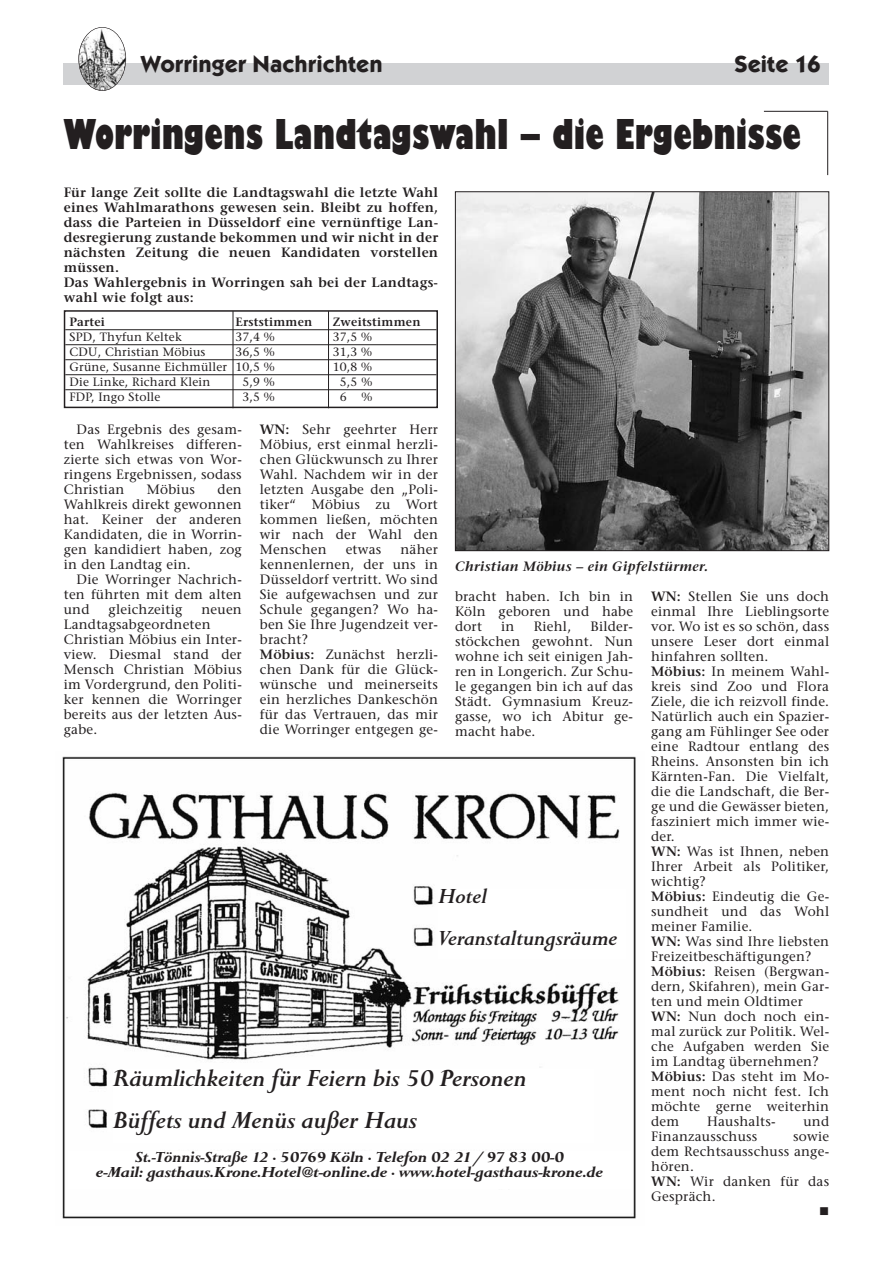
<style>
.page{position:relative;width:893px;height:1263px;background:#fff}
.page>*{position:absolute;margin:0;border:0;box-sizing:border-box;transform-origin:0 0}
.t1{font:800 condensed 45px "Giltus T";color:#231f20}
.t2{font:italic 500 24px/42px "Pertus T";color:#231f20}
.t3{font:700 24px "Kabel Itc T";color:#231f20}
.t4{font:italic 500 21px/42px "Pertus T";color:#231f20}
.t5{font:italic 700 15px/15px "Pertus T";color:#231f20;text-align:center}
.t6{font:13.5px/15px "Stone Serif";letter-spacing:.015em;color:#231f20;text-align:justify}
.t7{font:600 13.5px/15px "Stone Serif";letter-spacing:.02em;color:#231f20}
.t8{font:italic 600 13.5px "Stone Serif";letter-spacing:.02em;color:#231f20}
.t9{font:13.5px "Wingdings";color:#231f20}
.t10{font:12px "Stone Serif";letter-spacing:.015em;color:#231f20}
.t11{font:600 12px "Stone Serif";letter-spacing:.02em;color:#231f20}
.s1{color:#fff}
.s2{font-weight:600}
</style>
<div class="page">
<div style="left:64px;top:64px;width:765px;height:21px;background:#d1d2d4"></div>
<img style="left:79px;top:27px;width:47px;height:64px;border-radius:50%">
<div style="left:78px;top:27px;width:48px;height:64px;border:1px solid #231f20;border-radius:50%"></div>
<img style="left:62px;top:756px;width:574px;height:463px">
<div style="left:113px;top:1070px;width:480px;height:73px;background:#fff"></div>
<div style="left:438px;top:889px;width:187px;height:70px;background:#fff"></div>
<div style="left:68px;top:1152px;width:563px;height:37px;background:#fff"></div>
<hr style="left:764px;top:111px;width:64px;height:1px;background:#231f20">
<hr style="left:827px;top:111px;width:1px;height:64px;background:#231f20">
<hr style="left:65px;top:329px;width:371px;height:1px;background:#231f20">
<hr style="left:65px;top:344px;width:371px;height:1px;background:#231f20">
<hr style="left:65px;top:359px;width:371px;height:1px;background:#231f20">
<hr style="left:65px;top:374px;width:371px;height:1px;background:#231f20">
<hr style="left:65px;top:389px;width:371px;height:1px;background:#231f20">
<div style="left:64px;top:310px;width:374px;height:98px;border:2px solid #231f20"></div>
<hr style="left:233px;top:311px;width:1px;height:97px;background:#231f20">
<hr style="left:328px;top:311px;width:1px;height:97px;background:#231f20">
<img style="left:457px;top:193px;width:370px;height:356px">
<div style="left:455px;top:191px;width:374px;height:360px;border:1px solid #231f20"></div>
<h2 class="t3" style="left:140px;top:49px;width:244px">Worringer Nachrichten</h2>
<h2 class="t3" style="left:734px;top:49px;width:88px">Seite 16</h2>
<h1 class="t1" style="left:64px;top:107px;width:739px">Worringens Landtagswahl – die Ergebnisse</h1>
<p class="t7" style="left:64px;top:186px;width:376px">Für lange Zeit sollte die Landtagswahl die letzte Wahl eines Wahlmarathons gewesen sein. Bleibt zu hoffen, dass die Parteien in Düsseldorf eine vernünftige Lan&shy;desregierung zustande bekommen und wir nicht in der nächsten Zeitung die neuen Kandidaten vorstellen müssen.<br>Das Wahlergebnis in Worringen sah bei der Landtags&shy;wahl wie folgt aus:</p>
<p class="t11" style="left:70px;top:317px;width:37px">Partei</p>
<p class="t11" style="left:235px;top:317px;width:78px">Erststimmen</p>
<p class="t11" style="left:333px;top:317px;width:89px">Zweitstimmen</p>
<p class="t10" style="left:70px;top:332px;width:114px">SPD, Thyfun Keltek</p>
<p class="t10" style="left:235px;top:332px;width:41px">37,4 %</p>
<p class="t10" style="left:333px;top:332px;width:41px">37,5 %</p>
<p class="t10" style="left:70px;top:347px;width:137px">CDU, Christian Möbius</p>
<p class="t10" style="left:235px;top:347px;width:41px">36,5 %</p>
<p class="t10" style="left:333px;top:347px;width:41px">31,3 %</p>
<p class="t10" style="left:70px;top:362px;width:207px">Grüne, Susanne Eichmüller 10,5 %</p>
<p class="t10" style="left:333px;top:362px;width:41px">10,8 %</p>
<p class="t10" style="left:70px;top:377px;width:142px">Die Linke, Richard Klein</p>
<p class="t10" style="left:242px;top:377px;width:34px">5,9 %</p>
<p class="t10" style="left:340px;top:377px;width:34px">5,5 %</p>
<p class="t10" style="left:70px;top:392px;width:92px">FDP, Ingo Stolle</p>
<p class="t10" style="left:242px;top:392px;width:34px">3,5 %</p>
<p class="t10" style="left:340px;top:392px;width:34px">6<span class="s1">,0</span> %</p>
<p class="t6" style="left:64px;top:423px;width:180px;text-indent:13px">Das Ergebnis des gesam&shy;ten Wahlkreises differen&shy;zierte sich etwas von Wor&shy;ringens Ergebnissen, sodass Christian</p>
<p class="t6" style="left:260px;top:423px;width:180px"><span class="s2">WN:</span> Sehr geehrter Herr Möbius, erst einmal herzli&shy;chen Glückwunsch zu Ihrer Wahl. Nachdem wir in der letzten Ausgabe den „Poli&shy;tiker“ Möbius zu Wort kommen ließen, möchten wir nach der Wahl den Menschen</p>
<p class="t6" style="left:64px;top:483px;width:180px;text-indent:154px">den Wahlkreis direkt gewonnen hat. Keiner der anderen Kandidaten, die in Worrin&shy;gen kandidiert haben, zog in den Landtag ein.</p>
<p class="t6" style="left:64px;top:573px;width:180px;text-indent:13px">Die Worringer Nachrich&shy;ten führten mit dem alten und</p>
<p class="t6" style="left:147px;top:483px;width:49px">Möbius</p>
<p class="t6" style="left:260px;top:543px;width:180px;text-align:left;text-indent:141px">näher kennenlernen, der uns in<br>Düsseldorf vertritt. Wo sind<br>Sie aufgewachsen und zur<br>Schule gegangen? Wo ha&shy;ben Sie Ihre Jugendzeit ver&shy;bracht?<br><span class="s2">Möbius:</span> Zunächst herzli&shy;chen Dank für die Glück&shy;wünsche und meinerseits ein herzliches Dankeschön für das Vertrauen, das mir die Worringer entgegen ge-</p>
<p class="t6" style="left:346px;top:543px;width:37px">etwas</p>
<p class="t8" style="left:455px;top:561px;width:255px">Christian Möbius – ein Gipfelstürmer.</p>
<p class="t6" style="left:455px;top:590px;width:180px">bracht haben. Ich bin in Köln geboren und habe dort</p>
<p class="t6" style="left:651px;top:590px;width:180px;text-align:left"><span class="s2">WN:</span> Stellen Sie uns doch einmal Ihre Lieblingsorte vor. Wo ist es so schön, dass unsere Leser dort einmal hinfahren sollten.<br><span class="s2">Möbius:</span> In meinem Wahl&shy;kreis sind Zoo und Flora<br>Ziele, die ich reizvoll finde.<br>Natürlich auch ein Spazier&shy;gang am Fühlinger See oder eine Radtour entlang des<br>Rheins. Ansonsten bin ich<br>Kärnten-Fan. Die Vielfalt, die die Landschaft, die Ber&shy;ge und die Gewässer bieten, fasziniert mich immer wie&shy;der.<br><span class="s2">WN:</span> Was ist Ihnen, neben<br>Ihrer Arbeit als Politiker, wichtig?<br><span class="s2">Möbius:</span> Eindeutig die Ge&shy;sundheit und das Wohl meiner Familie.<br><span class="s2">WN:</span> Was sind Ihre liebsten<br>Freizeitbeschäftigungen?<br><span class="s2">Möbius:</span> Reisen (Bergwan&shy;dern, Skifahren), mein Gar&shy;ten und mein Oldtimer<br><span class="s2">WN:</span> Nun doch noch ein&shy;mal zurück zur Politik. Wel&shy;che Aufgaben werden Sie im Landtag übernehmen?<br><span class="s2">Möbius:</span> Das steht im Mo&shy;ment noch nicht fest. Ich möchte gerne weiterhin dem</p>
<p class="t6" style="left:109px;top:603px;width:75px">gleichzeitig</p>
<p class="t6" style="left:64px;top:603px;width:180px;text-align:left;text-indent:138px">neuen<br>Landtagsabgeordneten<br>Christian Möbius ein Inter&shy;view. Diesmal stand der<br>Mensch Christian Möbius im Vordergrund, den Politi&shy;ker kennen die Worringer bereits aus der letzten Aus&shy;gabe.</p>
<p class="t6" style="left:455px;top:620px;width:180px;text-indent:135px">Bilder&shy;stöckchen gewohnt. Nun wohne ich seit einigen Jah&shy;ren in Longerich. Zur Schu&shy;le gegangen bin ich auf das Städt. Gymnasium Kreuz&shy;gasse, wo ich Abitur ge&shy;macht habe.</p>
<p class="t6" style="left:501px;top:620px;width:15px">in</p>
<p class="t6" style="left:534px;top:620px;width:39px">Riehl,</p>
<h3 class="t4" style="left:438px;top:875px;width:181px">Hotel<br>Veranstaltungsräume</h3>
<h2 class="t2" style="left:113px;top:1056px;width:415px">Räumlichkeiten für Feiern bis 50 Personen<br>Büffets und Menüs außer Haus</h2>
<p class="t6" style="left:707px;top:1115px;width:70px">Haushalts-</p>
<p class="t6" style="left:803px;top:1115px;width:27px">und</p>
<p class="t6" style="left:651px;top:1130px;width:108px">Finanzausschuss</p>
<p class="t6" style="left:651px;top:1130px;width:179px;text-align:left;text-indent:142px">sowie dem Rechtsausschuss ange&shy;hören.<br><span class="s2">WN:</span> Wir danken für das<br>Gespräch.</p>
<p class="t9" style="left:819px;top:1203px;width:12px">■</p>
<p class="t5" style="left:96px;top:1149px;width:509px">St.-Tönnis-Straße 12 · 50769 Köln · Telefon 02 21 / 97 83 00-0<br>e-Mail: gasthaus.Krone.Hotel@t-online.de · www.hotel-gasthaus-krone.de</p>
</div>
